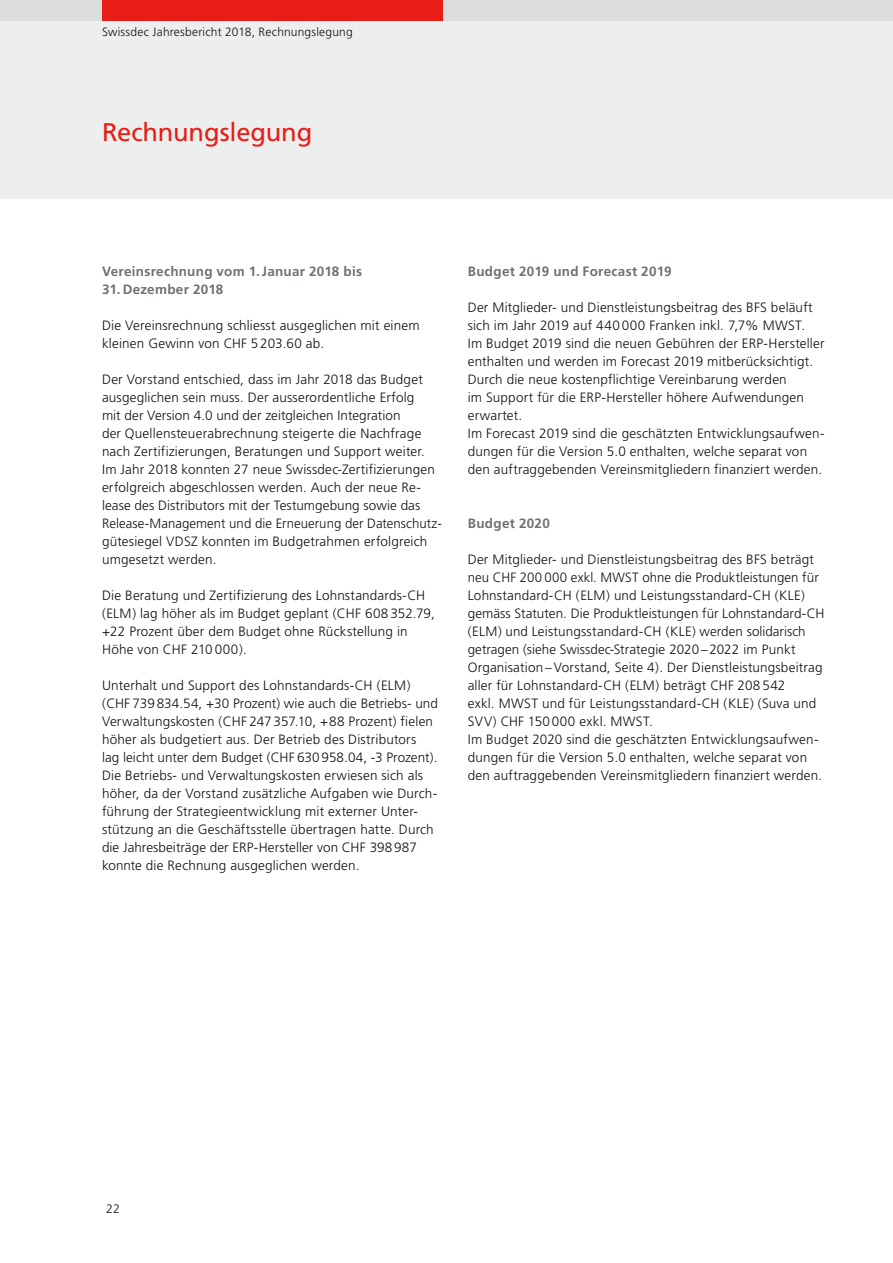
<style>
.page{position:relative;width:893px;height:1263px;background:#fff}
.page>*{position:absolute;margin:0;border:0;box-sizing:border-box;transform-origin:0 0}
.t1{font:25.5px "Frutiger";letter-spacing:-.01em;color:#e81d15}
.t2{font:300 13.5px/18px "Frutiger";letter-spacing:.01em;color:#12120d}
.t3{font:700 13.5px "Frutiger";letter-spacing:.02em;color:#6f7070}
.t4{font:300 12.3px "Frutiger";color:#12120d}
.t5{font:300 12px "Frutiger";letter-spacing:.015em;color:#12120d}
</style>
<div class="page">
<div style="left:0;top:0;width:893px;height:199px;background:#edeeee"></div>
<div style="left:0;top:0;width:893px;height:20px;background:#dcdede"></div>
<div style="left:102px;top:0;width:340px;height:20px;background:#e81d15"></div>
<p class="t5" style="left:102px;top:25px;width:252px">Swissdec Jahresbericht 2018, Rechnungslegung</p>
<h1 class="t1" style="left:102px;top:117px;width:212px">Rechnungslegung</h1>
<p class="t3" style="left:102px;top:263px;width:262px">Vereinsrechnung vom 1.Januar 2018 bis</p>
<p class="t3" style="left:102px;top:281px;width:123px">31. Dezember 2018</p>
<p class="t2" style="left:102px;top:316px;width:319px">Die Vereinsrechnung schliesst ausgeglichen mit einem kleinen Gewinn von CHF 5 203.60 ab.</p>
<p class="t2" style="left:102px;top:370px;width:341px">Der Vorstand entschied, dass im Jahr 2018 das Budget ausgeglichen sein muss. Der ausserordentliche Erfolg<br>mit der Version 4.0 und der zeitgleichen Integration<br>der Quellensteuerabrechnung steigerte die Nachfrage nach Zertifizierungen, Beratungen und Support weiter.<br>Im Jahr 2018 konnten 27 neue Swissdec-Zertifizierungen erfolgreich abgeschlossen werden. Auch der neue Re&shy;lease des Distributors mit der Testumgebung sowie das Release-Management und die Erneuerung der Datenschutz&shy;gütesiegel VDSZ konnten im Budgetrahmen erfolgreich umgesetzt werden.</p>
<p class="t2" style="left:102px;top:586px;width:334px">Die Beratung und Zertifizierung des Lohnstandards-CH (ELM) lag höher als im Budget geplant (CHF 608 352.79, +22 Prozent über dem Budget ohne Rückstellung in Höhe von CHF 210 000).</p>
<p class="t2" style="left:102px;top:676px;width:337px">Unterhalt und Support des Lohnstandards-CH (ELM) (CHF 739834.54, +30 Prozent) wie auch die Betriebs- und Verwaltungskosten (CHF 247 357.10, +88 Prozent) fielen höher als budgetiert aus. Der Betrieb des Distributors<br>lag leicht unter dem Budget (CHF 630958.04, -3 Prozent).<br>Die Betriebs- und Verwaltungskosten erwiesen sich als höher, da der Vorstand zusätzliche Aufgaben wie Durch&shy;führung der Strategieentwicklung mit externer Unter&shy;stützung an die Geschäftsstelle übertragen hatte. Durch die Jahresbeiträge der ERP-Hersteller von CHF 398987 konnte die Rechnung ausgeglichen werden.</p>
<p class="t3" style="left:468px;top:263px;width:205px">Budget 2019 und Forecast 2019</p>
<p class="t2" style="left:468px;top:298px;width:358px">Der Mitglieder- und Dienstleistungsbeitrag des BFS beläuft sich im Jahr 2019 auf 440 000 Franken inkl. 7,7% MWST.<br>Im Budget 2019 sind die neuen Gebühren der ERP-Hersteller enthalten und werden im Forecast 2019 mitberücksichtigt.<br>Durch die neue kostenpflichtige Vereinbarung werden<br>im Support für die ERP-Hersteller höhere Aufwendungen erwartet.<br>Im Forecast 2019 sind die geschätzten Entwicklungsaufwen&shy;dungen für die Version 5.0 enthalten, welche separat von den auftraggebenden Vereinsmitgliedern finanziert werden.</p>
<p class="t3" style="left:468px;top:515px;width:84px">Budget 2020</p>
<p class="t2" style="left:468px;top:550px;width:358px">Der Mitglieder- und Dienstleistungsbeitrag des BFS beträgt neu CHF 200 000 exkl. MWST ohne die Produktleistungen für Lohnstandard-CH (ELM) und Leistungsstandard-CH (KLE) gemäss Statuten. Die Produktleistungen für Lohnstandard-CH (ELM) und Leistungsstandard-CH (KLE) werden solidarisch getragen (siehe Swissdec-Strategie 2020 –2022 im Punkt Organisation -–Vorstand, Seite 4). Der Dienstleistungsbeitrag aller für Lohnstandard-CH (ELM) beträgt CHF 208 542<br>exkl. MWST und für Leistungsstandard-CH (KLE) (Suva und SVV) CHF 150 000 exkl. MWST.<br>Im Budget 2020 sind die geschätzten Entwicklungsaufwen&shy;dungen für die Version 5.0 enthalten, welche separat von den auftraggebenden Vereinsmitgliedern finanziert werden.</p>
<p class="t4" style="left:106px;top:1201px;width:15px">22</p>
</div>
